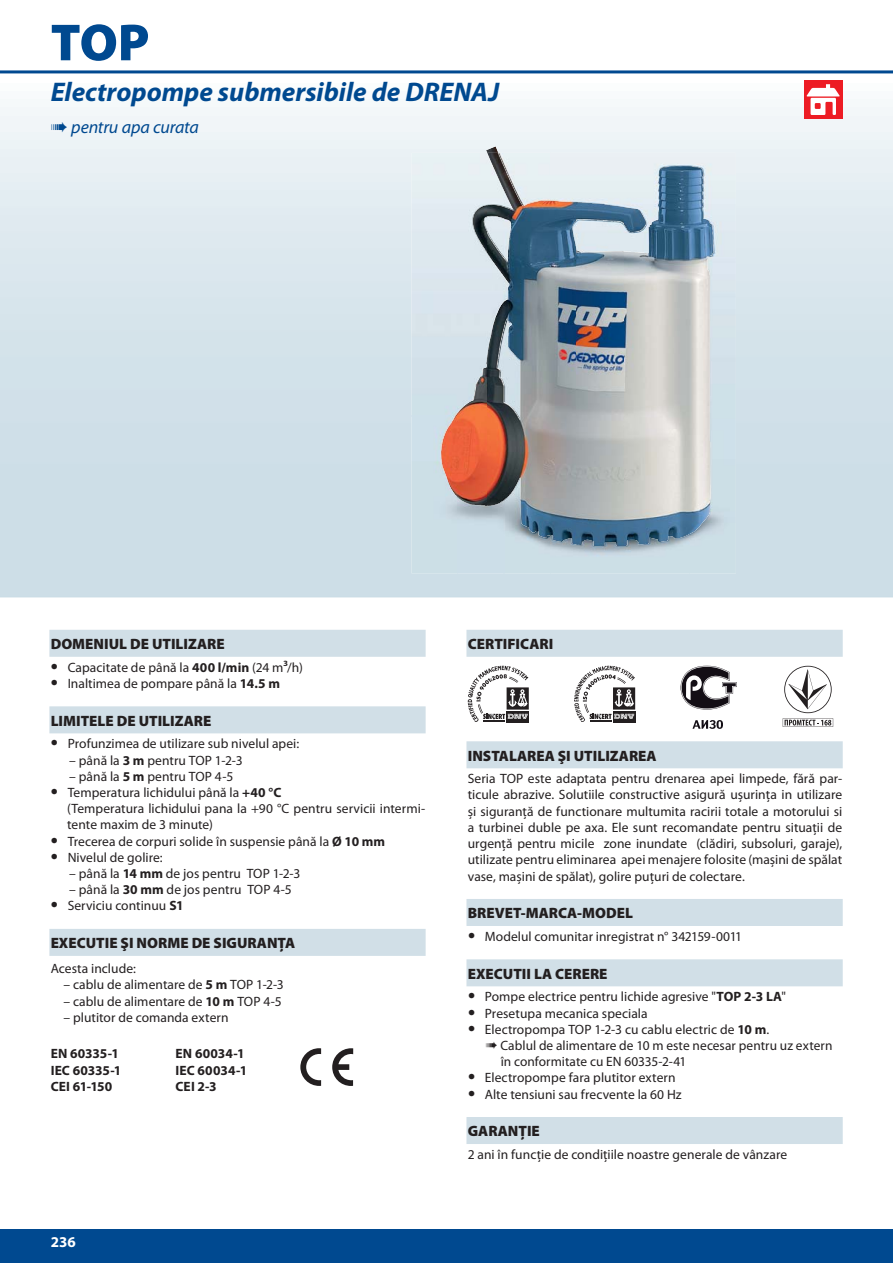
<style>
.page{position:relative;width:893px;height:1263px;background:#fff}
.page>*{position:absolute;margin:0;border:0;box-sizing:border-box;transform-origin:0 0}
.t1{font:900 52.5px "Myriad Pro";color:#004990}
.t2{font:italic 700 27px "Myriad Pro";color:#004990}
.t3{font:italic 18px "Myriad Pro";letter-spacing:-.01em;color:#004990}
.t4{font:900 15px "Myriad Pro";color:#231f20}
.t5{font:700 15px "Myriad Pro";color:#fff}
.t6{font:13.5px/16.2px "Myriad Pro";color:#231f20}
.t7{font:700 13.5px/16.2px "Myriad Pro";letter-spacing:.005em;color:#231f20}
.s1{font-weight:700;font-size:21px}
.s2{font-weight:700}
.s3{font-weight:600}
</style>
<div class="page">
<div style="left:0;top:1228px;width:892px;height:34px;background:#004990"></div>
<svg style="left:0;top:73px;width:892px;height:524px;background:#d5dfe5"></svg>
<hr style="left:0;top:70px;width:892px;height:3px;background:#004990">
<img style="left:411px;top:153px;width:139px;height:263px">
<img style="left:550px;top:153px;width:185px;height:105px">
<img style="left:689px;top:257px;width:46px;height:316px">
<img style="left:411px;top:415px;width:46px;height:158px">
<img style="left:503px;top:415px;width:47px;height:158px">
<img style="left:457px;top:496px;width:47px;height:77px">
<img style="left:550px;top:533px;width:139px;height:40px">
<div style="left:803px;top:80px;width:39px;height:39px;background:#ed1c24"></div>
<svg style="left:806px;top:84px;width:33px;height:31px"></svg>
<div style="left:466px;top:629px;width:376px;height:27px;background:#d1dfe7"></div>
<div style="left:466px;top:741px;width:376px;height:27px;background:#d1dfe7"></div>
<div style="left:466px;top:898px;width:376px;height:27px;background:#d1dfe7"></div>
<div style="left:466px;top:959px;width:376px;height:27px;background:#d1dfe7"></div>
<div style="left:466px;top:1116px;width:376px;height:27px;background:#d1dfe7"></div>
<svg style="left:467px;top:665px;width:61px;height:57px"></svg>
<svg style="left:574px;top:665px;width:61px;height:57px"></svg>
<svg style="left:692px;top:720px;width:30px;height:8px"></svg>
<svg style="left:680px;top:665px;width:56px;height:44px"></svg>
<svg style="left:782px;top:665px;width:50px;height:61px"></svg>
<div style="left:49px;top:629px;width:376px;height:27px;background:#d1dfe7"></div>
<div style="left:49px;top:706px;width:376px;height:27px;background:#d1dfe7"></div>
<div style="left:49px;top:928px;width:376px;height:27px;background:#d1dfe7"></div>
<svg style="left:332px;top:1048px;width:21px;height:37px"></svg>
<svg style="left:300px;top:1048px;width:21px;height:37px"></svg>
<svg style="left:51px;top:122px;width:16px;height:10px"></svg>
<h1 class="t1" style="left:51px;top:11px;width:100px">TOP</h1>
<h2 class="t2" style="left:51px;top:81px;width:450px">Electropompe submersibile de DRENAJ</h2>
<h3 class="t3" style="left:71px;top:116px;width:129px">pentru apa curata</h3>
<p class="t4" style="left:51px;top:635px;width:175px">DOMENIUL DE UTILIZARE</p>
<p class="t6" style="left:51px;top:660px;width:253px"><span class="s1">•</span> Capacitate de până la <span class="s2">400 l/min</span> (24 m<span class="s3">3</span>/h)</p>
<p class="t6" style="left:51px;top:676px;width:230px"><span class="s1">•</span> Inaltimea de pompare până la <span class="s2">14.5 m</span></p>
<p class="t4" style="left:51px;top:711px;width:162px">LIMITELE DE UTILIZARE</p>
<p class="t6" style="left:51px;top:737px;width:250px"><span class="s1">•</span> Profunzimea de utilizare sub nivelul apei:</p>
<p class="t6" style="left:69px;top:753px;width:175px">– până la <span class="s2">3 m</span> pentru TOP 1-2-3</p>
<p class="t6" style="left:69px;top:769px;width:166px">– până la <span class="s2">5 m</span> pentru TOP 4-5</p>
<p class="t6" style="left:67px;top:785px;width:359px;text-indent:-16px"><span class="s1">•</span> Temperatura lichidului până la <span class="s2">+40 °C<br></span>(Temperatura lichidului pana la +90 °C pentru servicii intermi&shy;tente maxim de 3 minute)</p>
<p class="t6" style="left:51px;top:834px;width:336px"><span class="s1">•</span> Trecerea de corpuri solide în suspensie până la <span class="s2">Ø 10 mm</span></p>
<p class="t6" style="left:51px;top:850px;width:113px"><span class="s1">•</span> Nivelul de golire:</p>
<p class="t6" style="left:69px;top:866px;width:233px">– până la <span class="s2">14 mm</span> de jos pentru TOP 1-2-3</p>
<p class="t6" style="left:69px;top:882px;width:224px">– până la <span class="s2">30 mm</span> de jos pentru TOP 4-5</p>
<p class="t6" style="left:51px;top:899px;width:134px"><span class="s1">•</span> Serviciu continuu <span class="s2">S1</span></p>
<p class="t4" style="left:51px;top:934px;width:246px">EXECUTIE ŞI NORME DE SIGURANŢA</p>
<p class="t6" style="left:51px;top:961px;width:87px">Acesta include:</p>
<p class="t6" style="left:63px;top:977px;width:222px">– cablu de alimentare de <span class="s2">5 m</span> TOP 1-2-3</p>
<p class="t6" style="left:63px;top:994px;width:220px">– cablu de alimentare de <span class="s2">10 m</span> TOP 4-5</p>
<p class="t6" style="left:63px;top:1010px;width:166px">– plutitor de comanda extern</p>
<p class="t7" style="left:51px;top:1046px;width:72px">EN 60335-1<br>IEC 60335-1<br>CEI 61-150</p>
<p class="t7" style="left:175px;top:1046px;width:73px">EN 60034-1<br>IEC 60034-1<br>CEI 2-3</p>
<p class="t5" style="left:51px;top:1235px;width:26px">236</p>
<p class="t4" style="left:467px;top:635px;width:87px">CERTIFICARI</p>
<p class="t4" style="left:467px;top:746px;width:190px">INSTALAREA ŞI UTILIZAREA</p>
<p class="t6" style="left:467px;top:771px;width:376px;text-align:justify">Seria TOP este adaptata pentru drenarea apei limpede, fără par&shy;ticule abrazive. Solutiile constructive asigură ușurinţa in utilizare și siguranţă de functionare multumita racirii totale a motorului si a turbinei duble pe axa. Ele sunt recomandate pentru situaţii de urgenţă pentru micile zone inundate (clădiri, subsoluri, garaje), utilizate pentru eliminarea apei menajere folosite (mașini de spălat vase, mașini de spălat), golire puţuri de colectare.</p>
<p class="t4" style="left:467px;top:904px;width:167px">BREVET-MARCA-MODEL</p>
<p class="t6" style="left:468px;top:929px;width:275px"><span class="s1">•</span> Modelul comunitar inregistrat n° 342159-0011</p>
<p class="t4" style="left:467px;top:964px;width:141px">EXECUTII LA CERERE</p>
<p class="t6" style="left:468px;top:989px;width:319px"><span class="s1">•</span> Pompe electrice pentru lichide agresive "<span class="s2">TOP 2-3 LA</span>"</p>
<p class="t6" style="left:468px;top:1006px;width:181px"><span class="s1">•</span> Presetupa mecanica speciala</p>
<p class="t6" style="left:500px;top:1022px;width:333px;text-indent:-32px"><span class="s1">•</span> Electropompa TOP 1-2-3 cu cablu electric de <span class="s2">10 m</span>.<br>Cablul de alimentare de 10 m este necesar pentru uz extern în conformitate cu EN 60335-2-41</p>
<p class="t6" style="left:468px;top:1070px;width:209px"><span class="s1">•</span> Electropompe fara plutitor extern</p>
<p class="t6" style="left:468px;top:1087px;width:215px"><span class="s1">•</span> Alte tensiuni sau frecvente la 60 Hz</p>
<p class="t4" style="left:467px;top:1122px;width:74px">GARANŢIE</p>
<p class="t6" style="left:467px;top:1147px;width:321px">2 ani în funcţie de condiţiile noastre generale de vânzare</p>
</div>
